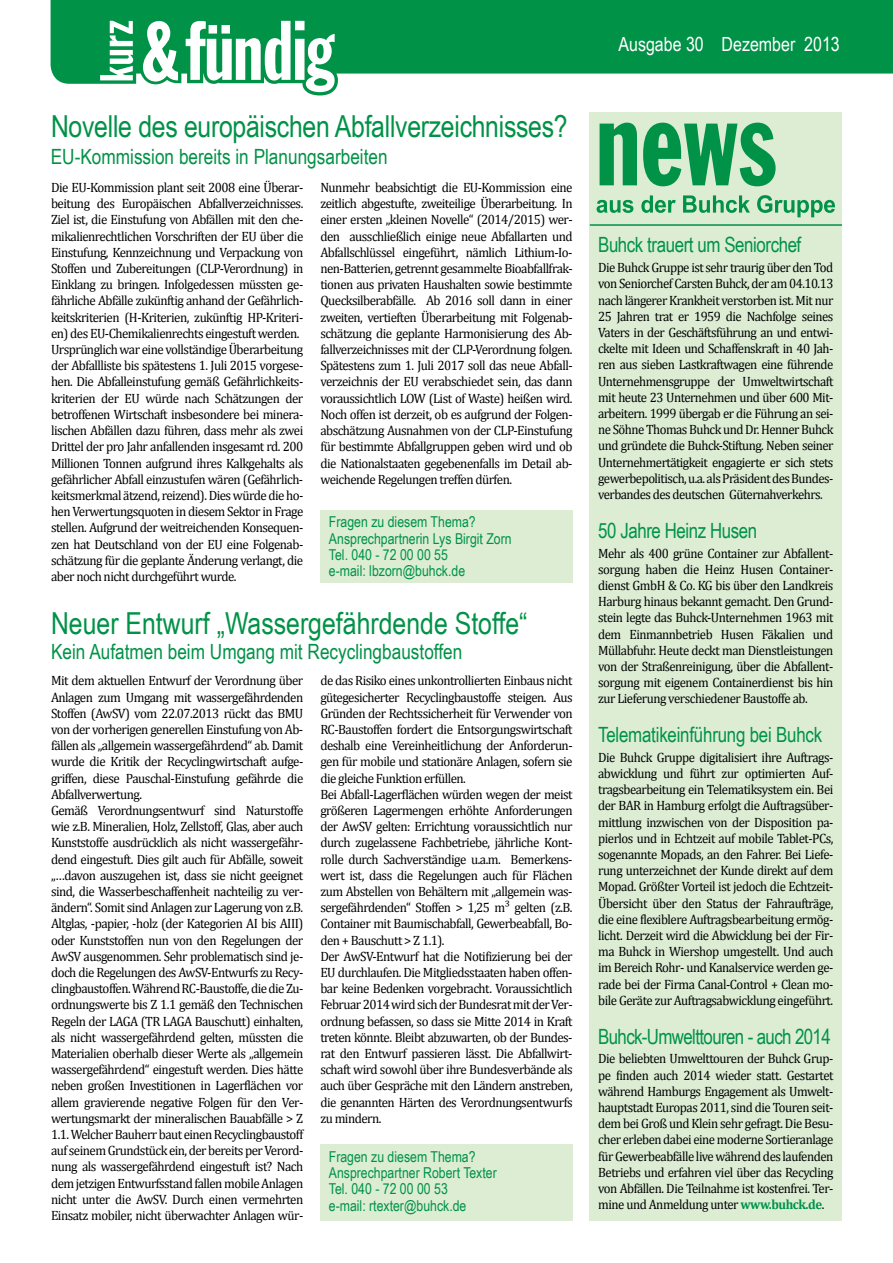
<style>
.page{position:relative;width:893px;height:1263px;background:#fff}
.page>*{position:absolute;margin:0;border:0;box-sizing:border-box;transform-origin:0 0}
.t1{font:30.3px "Arial Narrow";letter-spacing:-.01em;color:#009247}
.t2{font:21px "Arial Narrow";letter-spacing:-.01em;color:#009247}
.t3{font:21px "Arial Narrow";letter-spacing:-.03em;color:#009247}
.t4{font:19.5px "Arial Narrow";color:#fff}
.t5{font:15px/16.2px "Arial Narrow";color:#009247}
.t6{font:13.5px/16.2px "Cambria";letter-spacing:-.04em;color:#000;scale:.96 1}
.t7{font:13.5px/16.2px "Cambria";letter-spacing:-.04em;color:#000;text-align:justify;scale:.95 1}
.s1{font-weight:700;color:#009247}
</style>
<div class="page">
<svg style="left:51px;top:0;width:842px;height:95px;fill:#009247"></svg>
<div style="left:590px;top:112px;width:252px;height:1108px;background:#dcedd4"></div>
<div style="left:320px;top:1144px;width:253px;height:76px;background:#dcedd4"></div>
<div style="left:320px;top:510px;width:253px;height:72px;background:#dcedd4"></div>
<svg style="left:600px;top:123px;width:176px;height:63px"></svg>
<hr style="left:590px;top:224px;width:252px;height:2px;background:#009247">
<svg style="left:597px;top:195px;width:238px;height:22px"></svg>
<h1 class="t1" style="left:51px;top:104px;width:518px">Novelle des europäischen Abfallverzeichnisses?</h1>
<h2 class="t2" style="left:51px;top:141px;width:338px">EU-Kommission bereits in Planungsarbeiten</h2>
<p class="t6" style="left:51px;top:179px;width:264px">Die EU-Kommission plant seit 2008 eine Überar&shy;beitung des Europäischen Abfallverzeichnisses.<br>Ziel ist, die Einstufung von Abfällen mit den che&shy;mikalienrechtlichen Vorschriften der EU über die Einstufung, Kennzeichnung und Verpackung von Stoffen und Zubereitungen (CLP-Verordnung) in Einklang zu bringen. Infolgedessen müssten ge&shy;fährliche Abfälle zukünftig anhand der Gefährlich&shy;keitskriterien (H-Kriterien, zukünftig HP-Kriteri&shy;en) des EU-Chemikalienrechts eingestuft werden.<br>Ursprünglich war eine vollständige Überarbeitung der Abfallliste bis spätestens 1. Juli 2015 vorgese&shy;hen. Die Abfalleinstufung gemäß Gefährlichkeits&shy;kriterien der EU würde nach Schätzungen der betroffenen Wirtschaft insbesondere bei minera&shy;lischen Abfällen dazu führen, dass mehr als zwei Drittel der pro Jahr anfallenden insgesamt rd. 200<br>Millionen Tonnen aufgrund ihres Kalkgehalts als gefährlicher Abfall einzustufen wären (Gefährlich&shy;keitsmerkmal ätzend, reizend). Dies würde die ho&shy;hen Verwertungsquoten in diesem Sektor in Frage stellen. Aufgrund der weitreichenden Konsequen&shy;zen hat Deutschland von der EU eine Folgenab&shy;schätzung für die geplante Änderung verlangt, die aber noch nicht durchgeführt wurde.</p>
<p class="t6" style="left:320px;top:179px;width:264px;text-align:justify">Nunmehr beabsichtigt die EU-Kommission eine zeitlich abgestufte, zweiteilige Überarbeitung. In einer ersten „kleinen Novelle“ (2014/2015) wer&shy;den ausschließlich einige neue Abfallarten und Abfallschlüssel eingeführt, nämlich Lithium-Io&shy;nen-Batterien, getrennt gesammelte Bioabfallfrak&shy;tionen aus privaten Haushalten sowie bestimmte Quecksilberabfälle. Ab 2016 soll dann in einer zweiten, vertieften Überarbeitung mit Folgenab&shy;schätzung die geplante Harmonisierung des Ab&shy;fallverzeichnisses mit der CLP-Verordnung folgen.<br>Spätestens zum 1. Juli 2017 soll das neue Abfall&shy;verzeichnis der EU verabschiedet sein, das dann voraussichtlich LOW (List of Waste) heißen wird.<br>Noch offen ist derzeit, ob es aufgrund der Folgen&shy;abschätzung Ausnahmen von der CLP-Einstufung für bestimmte Abfallgruppen geben wird und ob die Nationalstaaten gegebenenfalls im Detail ab&shy;weichende Regelungen treffen dürfen.</p>
<p class="t5" style="left:329px;top:513px;width:184px">Fragen zu diesem Thema?<br>Ansprechpartnerin Lys Birgit Zorn<br>Tel. 040 - 72 00 00 55<br>e-mail: lbzorn@buhck.de</p>
<h1 class="t1" style="left:51px;top:601px;width:478px">Neuer Entwurf „Wassergefährdende Stoffe“</h1>
<h2 class="t2" style="left:51px;top:636px;width:413px">Kein Aufatmen beim Umgang mit Recyclingbaustoffen</h2>
<p class="t6" style="left:51px;top:673px;width:264px">Mit dem aktuellen Entwurf der Verordnung über Anlagen zum Umgang mit wassergefährdenden Stoffen (AwSV) vom 22.07.2013 rückt das BMU von der vorherigen generellen Einstufung von Ab&shy;fällen als „allgemein wassergefährdend“ ab. Damit wurde die Kritik der Recyclingwirtschaft aufge&shy;griffen, diese Pauschal-Einstufung gefährde die Abfallverwertung.<br>Gemäß Verordnungsentwurf sind Naturstoffe wie z.B. Mineralien, Holz, Zellstoff, Glas, aber auch Kunststoffe ausdrücklich als nicht wassergefähr&shy;dend eingestuft. Dies gilt auch für Abfälle, soweit „…davon auszugehen ist, dass sie nicht geeignet sind, die Wasserbeschaffenheit nachteilig zu ver&shy;ändern“. Somit sind Anlagen zur Lagerung von z.B.<br>Altglas, -papier, -holz (der Kategorien AI bis AIII) oder Kunststoffen nun von den Regelungen der AwSV ausgenommen. Sehr problematisch sind je&shy;doch die Regelungen des AwSV-Entwurfs zu Recy&shy;clingbaustoffen. Während RC-Baustoffe, die die Zu&shy;ordnungswerte bis Z 1.1 gemäß den Technischen Regeln der LAGA (TR LAGA Bauschutt) einhalten, als nicht wassergefährdend gelten, müssten die Materialien oberhalb dieser Werte als „allgemein wassergefährdend“ eingestuft werden. Dies hätte neben großen Investitionen in Lagerflächen vor allem gravierende negative Folgen für den Ver&shy;wertungsmarkt der mineralischen Bauabfälle &gt; Z 1.1. Welcher Bauherr baut einen Recyclingbaustoff auf seinem Grundstück ein, der bereits per Verord&shy;nung als wassergefährdend eingestuft ist? Nach dem jetzigen Entwurfsstand fallen mobile Anlagen nicht unter die AwSV. Durch einen vermehrten Einsatz mobiler, nicht überwachter Anlagen wür-</p>
<p class="t6" style="left:320px;top:673px;width:264px">de das Risiko eines unkontrollierten Einbaus nicht gütegesicherter Recyclingbaustoffe steigen. Aus Gründen der Rechtssicherheit für Verwender von RC-Baustoffen fordert die Entsorgungswirtschaft deshalb eine Vereinheitlichung der Anforderun&shy;gen für mobile und stationäre Anlagen, sofern sie die gleiche Funktion erfüllen.<br>Bei Abfall-Lagerflächen würden wegen der meist größeren Lagermengen erhöhte Anforderungen der AwSV gelten: Errichtung voraussichtlich nur durch zugelassene Fachbetriebe, jährliche Kont&shy;rolle durch Sachverständige u.a.m. Bemerkens&shy;wert ist, dass die Regelungen auch für Flächen zum Abstellen von Behältern mit „allgemein was&shy;sergefährdenden“ Stoffen &gt; 1,25 m³ gelten (z.B.<br>Container mit Baumischabfall, Gewerbeabfall, Bo&shy;den + Bauschutt &gt; Z 1.1).<br>Der AwSV-Entwurf hat die Notifizierung bei der EU durchlaufen. Die Mitgliedsstaaten haben offen&shy;bar keine Bedenken vorgebracht. Voraussichtlich Februar 2014 wird sich der Bundesrat mit der Ver&shy;ordnung befassen, so dass sie Mitte 2014 in Kraft treten könnte. Bleibt abzuwarten, ob der Bundes&shy;rat den Entwurf passieren lässt. Die Abfallwirt&shy;schaft wird sowohl über ihre Bundesverbände als auch über Gespräche mit den Ländern anstreben, die genannten Härten des Verordnungsentwurfs zu mindern.</p>
<p class="t5" style="left:329px;top:1148px;width:169px">Fragen zu diesem Thema?<br>Ansprechpartner Robert Texter<br>Tel. 040 - 72 00 00 53<br>e-mail: rtexter@buhck.de</p>
<h3 class="t4" style="left:618px;top:30px;width:223px">Ausgabe 30 Dezember 2013</h3>
<h2 class="t2" style="left:598px;top:230px;width:205px">Buhck trauert um Seniorchef</h2>
<p class="t7" style="left:598px;top:259px;width:249px">Die Buhck Gruppe ist sehr traurig über den Tod von Seniorchef Carsten Buhck, der am 04.10.13 nach längerer Krankheit verstorben ist. Mit nur 25 Jahren trat er 1959 die Nachfolge seines Vaters in der Geschäftsführung an und entwi&shy;ckelte mit Ideen und Schaffenskraft in 40 Jah&shy;ren aus sieben Lastkraftwagen eine führende Unternehmensgruppe der Umweltwirtschaft mit heute 23 Unternehmen und über 600 Mit&shy;arbeitern. 1999 übergab er die Führung an sei&shy;ne Söhne Thomas Buhck und Dr. Henner Buhck und gründete die Buhck-Stiftung. Neben seiner Unternehmertätigkeit engagierte er sich stets gewerbepolitisch, u.a. als Präsident des Bundes&shy;verbandes des deutschen Güternahverkehrs.</p>
<h2 class="t2" style="left:598px;top:515px;width:161px">50 Jahre Heinz Husen</h2>
<p class="t7" style="left:598px;top:545px;width:249px">Mehr als 400 grüne Container zur Abfallent&shy;sorgung haben die Heinz Husen Container&shy;dienst GmbH &amp; Co. KG bis über den Landkreis Harburg hinaus bekannt gemacht. Den Grund&shy;stein legte das Buhck-Unternehmen 1963 mit dem Einmannbetrieb Husen Fäkalien und Müllabfuhr. Heute deckt man Dienstleistungen von der Straßenreinigung, über die Abfallent&shy;sorgung mit eigenem Containerdienst bis hin zur Lieferung verschiedener Baustoffe ab.</p>
<h2 class="t2" style="left:598px;top:719px;width:226px">Telematikeinführung bei Buhck</h2>
<p class="t7" style="left:598px;top:749px;width:249px">Die Buhck Gruppe digitalisiert ihre Auftrags&shy;abwicklung und führt zur optimierten Auf&shy;tragsbearbeitung ein Telematiksystem ein. Bei der BAR in Hamburg erfolgt die Auftragsüber&shy;mittlung inzwischen von der Disposition pa&shy;pierlos und in Echtzeit auf mobile Tablet-PCs, sogenannte Mopads, an den Fahrer. Bei Liefe&shy;rung unterzeichnet der Kunde direkt auf dem Mopad. Größter Vorteil ist jedoch die Echtzeit-Übersicht über den Status der Fahraufträge, die eine flexiblere Auftragsbearbeitung ermög&shy;licht. Derzeit wird die Abwicklung bei der Fir&shy;ma Buhck in Wiershop umgestellt. Und auch im Bereich Rohr- und Kanalservice werden ge&shy;rade bei der Firma Canal-Control + Clean mo&shy;bile Geräte zur Auftragsabwicklung eingeführt.</p>
<h2 class="t3" style="left:598px;top:1021px;width:234px">Buhck-Umwelttouren - auch 2014</h2>
<p class="t7" style="left:598px;top:1050px;width:249px">Die beliebten Umwelttouren der Buhck Grup&shy;pe finden auch 2014 wieder statt. Gestartet während Hamburgs Engagement als Umwelt&shy;hauptstadt Europas 2011, sind die Touren seit&shy;dem bei Groß und Klein sehr gefragt. Die Besu&shy;cher erleben dabei eine moderne Sortieranlage für Gewerbeabfälle live während des laufenden Betriebs und erfahren viel über das Recycling von Abfällen. Die Teilnahme ist kostenfrei. Ter&shy;mine und Anmeldung unter <span class="s1">www.buhck.de</span>.</p>
</div>
